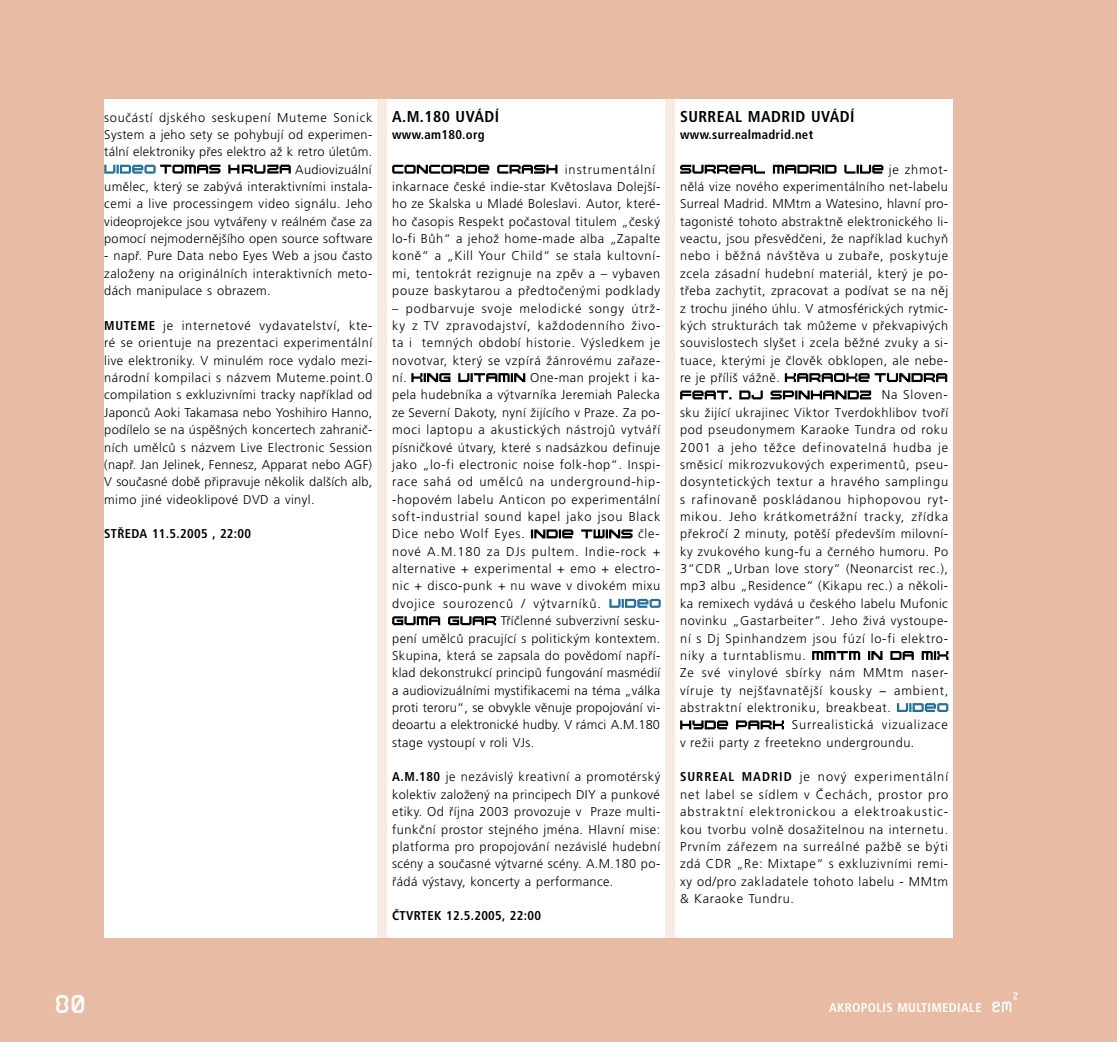
<style>
.page{position:relative;width:1117px;height:1042px;background:#fff}
.page>*{position:absolute;margin:0;border:0;box-sizing:border-box;transform-origin:0 0}
.t1{font:700 24.5px "Coma 01";color:#fff}
.t2{font:700 condensed 15.75px "Frutiger CE";letter-spacing:.025em;color:#000}
.t3{font:300 12.78px/17.3px "Frutiger CE";letter-spacing:.04em;color:#000;text-align:justify}
.t4{font:300 12.78px "Frutiger CE";letter-spacing:.065em;color:#000}
.t5{font:300 12.78px "Frutiger CE";letter-spacing:.015em;color:#000}
.t6{font:300 12.78px "Frutiger CE";letter-spacing:.06em;color:#000}
.t7{font:700 condensed 12.78px "Frutiger CE";letter-spacing:.025em;color:#000}
.t8{font:700 condensed 12.78px "Frutiger CE";letter-spacing:.025em;color:#fff}
.s1{font-weight:700;font-stretch:condensed}
</style>
<div class="page">
<div style="left:0;top:0;width:1116px;height:1042px;background:#e8bba4"></div>
<div style="left:104px;top:99px;width:848px;height:839px;background:#fff"></div>
<div style="left:665px;top:99px;width:10px;height:839px;background:#f9ebe2"></div>
<div style="left:377px;top:99px;width:10px;height:839px;background:#f9ebe2"></div>
<svg style="left:104px;top:165px;width:187px;height:9px"></svg>
<svg style="left:392px;top:165px;width:165px;height:9px"></svg>
<svg style="left:411px;top:373px;width:114px;height:9px"></svg>
<svg style="left:530px;top:529px;width:102px;height:9px"></svg>
<svg style="left:609px;top:599px;width:51px;height:9px"></svg>
<svg style="left:392px;top:616px;width:104px;height:9px"></svg>
<svg style="left:680px;top:165px;width:203px;height:9px"></svg>
<svg style="left:784px;top:373px;width:163px;height:9px"></svg>
<svg style="left:680px;top:390px;width:190px;height:9px"></svg>
<svg style="left:812px;top:651px;width:136px;height:9px"></svg>
<svg style="left:896px;top:703px;width:52px;height:9px"></svg>
<svg style="left:680px;top:720px;width:103px;height:9px"></svg>
<svg style="left:992px;top:992px;width:25px;height:20px"></svg>
<p class="t3" style="left:104px;top:108px;width:270px;text-align:right">součástí djského seskupení Muteme Sonick System a jeho sety se pohybují od experimen&shy;tální elektroniky přes elektro až k retro úletům.<br>Audiovizuální<br>umělec, který se zabývá interaktivními instala&shy;cemi a live processingem video signálu. Jeho videoprojekce jsou vytvářeny v reálném čase za pomocí nejmodernějšího open source software</p>
<p class="t3" style="left:104px;top:247px;width:269px">- např. Pure Data nebo Eyes Web a jsou často založeny na originálních interaktivních meto&shy;dách manipulace s obrazem.</p>
<p class="t3" style="left:104px;top:317px;width:270px"><span class="s1">MUTEME</span> je internetové vydavatelství, kte&shy;ré se orientuje na prezentaci experimentální live elektroniky. V minulém roce vydalo mezi&shy;národní kompilaci s názvem Muteme.point.0 compilation s exkluzivními tracky například od Japonců Aoki Takamasa nebo Yoshihiro Hanno, podílelo se na úspěšných koncertech zahranič&shy;ních umělců s názvem Live Electronic Session (např. Jan Jelinek, Fennesz, Apparat nebo AGF)<br>V současné době připravuje několik dalších alb, mimo jiné videoklipové DVD a vinyl.</p>
<p class="t7" style="left:104px;top:527px;width:148px">STŘEDA 11.5.2005 , 22:00</p>
<p class="t2" style="left:392px;top:107px;width:108px">A.M.180 UVÁDÍ</p>
<p class="t7" style="left:392px;top:127px;width:94px">www.am180.org</p>
<p class="t3" style="left:392px;top:160px;width:270px;text-align:left;text-indent:173px">instrumentální inkarnace české indie-star Květoslava Dolejší&shy;ho ze Skalska u Mladé Boleslavi. Autor, které&shy;ho časopis Respekt počastoval titulem „český lo-fi Bůh“ a jehož home-made alba „Zapalte koně“ a „Kill Your Child“ se stala kultovní&shy;mi, tentokrát rezignuje na zpěv a – vybaven pouze baskytarou a předtočenými podklady</p>
<p class="t3" style="left:392px;top:299px;width:269px">– podbarvuje svoje melodické songy útrž&shy;ky z TV zpravodajství, každodenního živo&shy;ta i temných období historie. Výsledkem je novotvar, který se vzpírá žánrovému zařaze&shy;ní.</p>
<p class="t3" style="left:392px;top:369px;width:270px;text-indent:138px">One-man projekt i ka&shy;pela hudebníka a výtvarníka Jeremiah Palecka ze Severní Dakoty, nyní žijícího v Praze. Za po&shy;moci laptopu a akustických nástrojů vytváří písničkové útvary, které s nadsázkou definuje jako „lo-fi electronic noise folk-hop“. Inspi&shy;race sahá od umělců na underground-hip--hopovém labelu Anticon po experimentální soft-industrial sound kapel jako jsou Black Dice nebo Wolf Eyes.</p>
<p class="t3" style="left:638px;top:525px;width:23px">čle-</p>
<p class="t4" style="left:392px;top:544px;width:269px">nové A.M.180 za DJs pultem. Indie-rock +</p>
<p class="t3" style="left:392px;top:560px;width:269px">alternative + experimental + emo + electro-</p>
<p class="t3" style="left:392px;top:577px;width:269px">nic + disco-punk + nu wave v divokém mixu</p>
<p class="t4" style="left:392px;top:596px;width:210px">dvojice sourozenců / výtvarníků.</p>
<p class="t3" style="left:500px;top:612px;width:161px">Tříčlenné subverzivní sesku-</p>
<p class="t3" style="left:392px;top:629px;width:270px">pení umělců pracující s politickým kontextem.</p>
<p class="t3" style="left:392px;top:647px;width:269px">Skupina, která se zapsala do povědomí napří-</p>
<p class="t5" style="left:392px;top:665px;width:269px">klad dekonstrukcí principů fungování masmédií</p>
<p class="t5" style="left:392px;top:683px;width:269px">a audiovizuálními mystifikacemi na téma „válka</p>
<p class="t5" style="left:392px;top:700px;width:269px">proti teroru“, se obvykle věnuje propojování vi-</p>
<p class="t5" style="left:392px;top:717px;width:269px">deoartu a elektronické hudby. V rámci A.M.180</p>
<p class="t3" style="left:392px;top:733px;width:144px">stage vystoupí v roli VJs.</p>
<p class="t3" style="left:392px;top:768px;width:269px"><span class="s1">A.M.180</span> je nezávislý kreativní a promotérský kolektiv založený na principech DIY a punkové etiky. Od října 2003 provozuje v Praze multi&shy;funkční prostor stejného jména. Hlavní mise: platforma pro propojování nezávislé hudební scény a současné výtvarné scény. A.M.180 po&shy;řádá výstavy, koncerty a performance.</p>
<p class="t7" style="left:392px;top:908px;width:150px">ČTVRTEK 12.5.2005, 22:00</p>
<p class="t2" style="left:680px;top:107px;width:176px">SURREAL MADRID UVÁDÍ</p>
<p class="t7" style="left:680px;top:127px;width:134px">www.surrealmadrid.net</p>
<p class="t3" style="left:888px;top:160px;width:60px">je zhmot-</p>
<p class="t3" style="left:680px;top:178px;width:269px">nělá vize nového experimentálního net-labelu</p>
<p class="t3" style="left:680px;top:195px;width:269px">Surreal Madrid. MMtm a Watesino, hlavní pro-</p>
<p class="t3" style="left:680px;top:213px;width:269px">tagonisté tohoto abstraktně elektronického li-</p>
<p class="t3" style="left:680px;top:230px;width:269px">veactu, jsou přesvědčeni, že například kuchyň</p>
<p class="t4" style="left:680px;top:249px;width:269px">nebo i běžná návštěva u zubaře, poskytuje</p>
<p class="t3" style="left:680px;top:265px;width:269px">zcela zásadní hudební materiál, který je po-</p>
<p class="t3" style="left:680px;top:282px;width:270px">třeba zachytit, zpracovat a podívat se na něj</p>
<p class="t3" style="left:680px;top:299px;width:269px">z trochu jiného úhlu. V atmosférických rytmic-</p>
<p class="t3" style="left:680px;top:317px;width:269px">kých strukturách tak můžeme v překvapivých</p>
<p class="t3" style="left:680px;top:334px;width:269px">souvislostech slyšet i zcela běžné zvuky a si-</p>
<p class="t3" style="left:680px;top:351px;width:269px">tuace, kterými je člověk obklopen, ale nebe-</p>
<p class="t3" style="left:680px;top:369px;width:101px">re je příliš vážně.</p>
<p class="t6" style="left:881px;top:388px;width:67px">Na Sloven-</p>
<p class="t3" style="left:680px;top:404px;width:270px">sku žijící ukrajinec Viktor Tverdokhlibov tvoří</p>
<p class="t3" style="left:680px;top:421px;width:269px">pod pseudonymem Karaoke Tundra od roku</p>
<p class="t4" style="left:680px;top:440px;width:270px">2001 a jeho těžce definovatelná hudba je</p>
<p class="t3" style="left:680px;top:456px;width:269px">směsicí mikrozvukových experimentů, pseu-</p>
<p class="t4" style="left:680px;top:474px;width:269px">dosyntetických textur a hravého samplingu</p>
<p class="t4" style="left:680px;top:492px;width:269px">s rafinovaně poskládanou hiphopovou ryt-</p>
<p class="t4" style="left:680px;top:509px;width:270px">mikou. Jeho krátkometrážní tracky, zřídka</p>
<p class="t3" style="left:680px;top:525px;width:269px">překročí 2 minuty, potěší především milovní-</p>
<p class="t3" style="left:680px;top:542px;width:269px">ky zvukového kung-fu a černého humoru. Po</p>
<p class="t3" style="left:680px;top:560px;width:269px">3“CDR „Urban love story“ (Neonarcist rec.),</p>
<p class="t3" style="left:680px;top:577px;width:269px">mp3 albu „Residence“ (Kikapu rec.) a několi-</p>
<p class="t3" style="left:680px;top:595px;width:269px">ka remixech vydává u českého labelu Mufonic</p>
<p class="t3" style="left:680px;top:612px;width:269px">novinku „Gastarbeiter“. Jeho živá vystoupe-</p>
<p class="t6" style="left:680px;top:631px;width:269px">ní s Dj Spinhandzem jsou fúzí lo-fi elektro-</p>
<p class="t4" style="left:680px;top:648px;width:127px">niky a turntablismu.</p>
<p class="t4" style="left:680px;top:665px;width:269px">Ze své vinylové sbírky nám MMtm naser-</p>
<p class="t4" style="left:680px;top:683px;width:270px">víruje ty nejšťavnatější kousky − ambient,</p>
<p class="t6" style="left:680px;top:700px;width:212px">abstraktní elektroniku, breakbeat.</p>
<p class="t4" style="left:791px;top:717px;width:157px">Surrealistická vizualizace</p>
<p class="t3" style="left:680px;top:733px;width:236px">v režii party z freetekno undergroundu.</p>
<p class="t3" style="left:680px;top:768px;width:269px"><span class="s1">SURREAL MADRID</span> je nový experimentální net label se sídlem v Čechách, prostor pro abstraktní elektronickou a elektroakustic&shy;kou tvorbu volně dosažitelnou na internetu.<br>Prvním zářezem na surreálné pažbě se býti zdá CDR „Re: Mixtape“ s exkluzivními remi&shy;xy od/pro zakladatele tohoto labelu - MMtm &amp; Karaoke Tundru.</p>
<h1 class="t1" style="left:55px;top:990px;width:32px">80</h1>
<p class="t8" style="left:828px;top:1000px;width:154px">AKROPOLIS MULTIMEDIALE</p>
</div>
